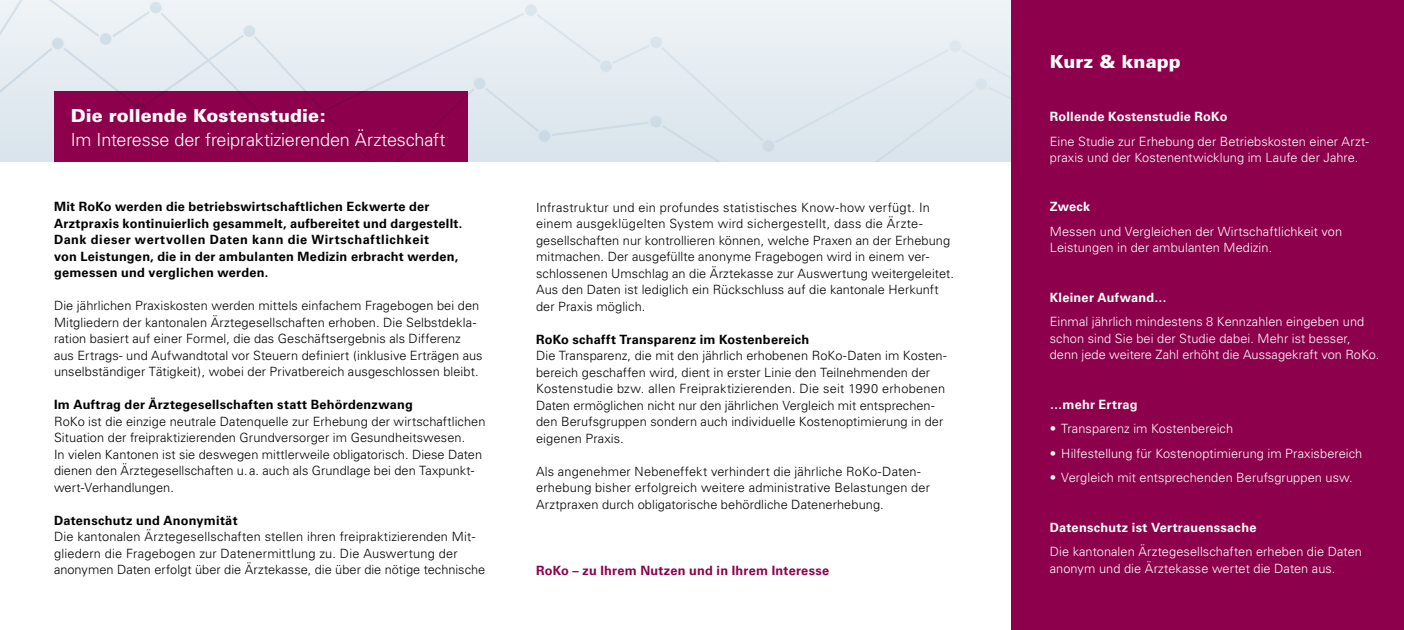
<style>
.page{position:relative;width:1404px;height:630px;background:#fff}
.page>*{position:absolute;margin:0;border:0;box-sizing:border-box;transform-origin:0 0}
.Titel{font:300 18px/24px "Univers";letter-spacing:-.01em;color:#fff}
.Titel-2{font:900 18px "Univers";letter-spacing:.005em;color:#fff}
.Lauftext{font:300 12.75px/16.5px "Univers";letter-spacing:.005em;color:#000}
.Lauftext-2{font:300 12.75px/16.5px "Univers";letter-spacing:.005em;color:#fff}
.Lauftext-3{font:700 12.75px/16.5px "Univers";letter-spacing:.02em;color:#000}
.Lauftext-4{font:700 12.75px "Univers";letter-spacing:.02em;color:#fff}
.Lauftext-5{font:700 12.75px "Univers";letter-spacing:.02em;color:#8d004b}
.s1{font-weight:900}
</style>
<div class="page">
<div style="left:1011px;top:0;width:392px;height:629px;background:#8d004b"></div>
<div style="left:0;top:0;width:1011px;height:28px;background:#edf2f6"></div>
<div style="left:524px;top:3px;width:13px;height:14px;background:#d9e4ec;border-radius:50%"></div>
<div style="left:523px;top:2px;width:16px;height:16px;border:2px solid #fff;border-radius:50%"></div>
<div style="left:149px;top:1px;width:13px;height:13px;background:#d9e4ec;border-radius:50%"></div>
<div style="left:148px;top:0;width:16px;height:16px;border:2px solid #fff;border-radius:50%"></div>
<svg style="left:0;top:28px;width:1011px;height:134px;background:#cfb7cc"></svg>
<div style="left:51px;top:37px;width:14px;height:13px;background:#d0dde6;border-radius:50%"></div>
<div style="left:50px;top:36px;width:16px;height:15px;border:2px solid #fff;border-radius:50%"></div>
<div style="left:134px;top:101px;width:13px;height:14px;background:#7e0047;border-radius:50%"></div>
<div style="left:133px;top:100px;width:15px;height:16px;border:2px solid #fff;border-radius:50%"></div>
<div style="left:242px;top:24px;width:14px;height:14px;background:#d9e4ec;border-radius:50%"></div>
<div style="left:241px;top:23px;width:16px;height:16px;border:2px solid #fff;border-radius:50%"></div>
<div style="left:472px;top:77px;width:14px;height:13px;background:#d1dee7;border-radius:50%"></div>
<div style="left:471px;top:76px;width:16px;height:15px;border:2px solid #fff;border-radius:50%"></div>
<svg style="left:537px;top:129px;width:14px;height:14px"></svg>
<div style="left:536px;top:128px;width:16px;height:16px;border:2px solid #fff;border-radius:50%"></div>
<div style="left:649px;top:115px;width:13px;height:13px;background:#cfdce6;border-radius:50%"></div>
<div style="left:648px;top:114px;width:16px;height:15px;border:2px solid #fff;border-radius:50%"></div>
<div style="left:974px;top:77px;width:14px;height:14px;background:#d9e4ec;border-radius:50%"></div>
<div style="left:973px;top:76px;width:16px;height:16px;border:2px solid #fff;border-radius:50%"></div>
<p class="Titel" style="left:71px;top:103px;width:376px"><span class="s1">Die rollende Kostenstudie:<br></span>Im Interesse der freipraktizierenden Ärzteschaft</p>
<p class="Lauftext-3" style="left:54px;top:198px;width:410px">Mit RoKo werden die betriebswirtschaftlichen Eckwerte der Arztpraxis kontinuierlich gesammelt, aufbereitet und dargestellt.<br>Dank dieser wertvollen Daten kann die Wirtschaftlichkeit<br>von Leistungen, die in der ambulanten Medizin erbracht werden, gemessen und verglichen werden.</p>
<p class="Lauftext" style="left:54px;top:297px;width:430px">Die jährlichen Praxiskosten werden mittels einfachem Fragebogen bei den Mitgliedern der kantonalen Ärztegesellschaften erhoben. Die Selbstdekla&shy;ration basiert auf einer Formel, die das Geschäftsergebnis als Differenz aus Ertrags- und Aufwandtotal vor Steuern definiert (inklusive Erträgen aus unselbständiger Tätigkeit), wobei der Privatbereich ausgeschlossen bleibt.</p>
<p class="Lauftext-3" style="left:54px;top:396px;width:360px">Im Auftrag der Ärztegesellschaften statt Behördenzwang</p>
<p class="Lauftext" style="left:54px;top:413px;width:433px">RoKo ist die einzige neutrale Datenquelle zur Erhebung der wirtschaftlichen Situation der freipraktizierenden Grundversorger im Gesundheitswesen.<br>In vielen Kantonen ist sie deswegen mittlerweile obligatorisch. Diese Daten dienen den Ärztegesellschaften u.a. auch als Grundlage bei den Taxpunkt&shy;wert-Verhandlungen.</p>
<p class="Lauftext-3" style="left:54px;top:512px;width:185px">Datenschutz und Anonymität</p>
<p class="Lauftext" style="left:54px;top:528px;width:433px">Die kantonalen Ärztegesellschaften stellen ihren freipraktizierenden Mit&shy;gliedern die Fragebogen zur Datenermittlung zu. Die Auswertung der anonymen Daten erfolgt über die Ärztekasse, die über die nötige technische</p>
<p class="Lauftext" style="left:536px;top:199px;width:419px">Infrastruktur und ein profundes statistisches Know-how verfügt. In einem ausgeklügelten System wird sichergestellt, dass die Ärzte&shy;gesellschaften nur kontrollieren können, welche Praxen an der Erhebung mitmachen. Der ausgefüllte anonyme Fragebogen wird in einem ver&shy;schlossenen Umschlag an die Ärztekasse zur Auswertung weitergeleitet.<br>Aus den Daten ist lediglich ein Rückschluss auf die kantonale Herkunft der Praxis möglich.</p>
<p class="Lauftext-3" style="left:536px;top:331px;width:275px">RoKo schafft Transparenz im Kostenbereich</p>
<p class="Lauftext" style="left:536px;top:347px;width:412px">Die Transparenz, die mit den jährlich erhobenen RoKo-Daten im Kosten&shy;bereich geschaffen wird, dient in erster Linie den Teilnehmenden der Kostenstudie bzw. allen Freipraktizierenden. Die seit 1990 erhobenen Daten ermöglichen nicht nur den jährlichen Vergleich mit entsprechen&shy;den Berufsgruppen sondern auch individuelle Kostenoptimierung in der eigenen Praxis.</p>
<p class="Lauftext" style="left:536px;top:463px;width:395px">Als angenehmer Nebeneffekt verhindert die jährliche RoKo-Daten&shy;erhebung bisher erfolgreich weitere administrative Belastungen der<br>Arztpraxen durch obligatorische behördliche Datenerhebung.</p>
<p class="Lauftext-5" style="left:536px;top:562px;width:294px">RoKo – zu Ihrem Nutzen und in Ihrem Interesse</p>
<p class="Titel-2" style="left:1049px;top:51px;width:133px">Kurz &amp; knapp</p>
<p class="Lauftext-4" style="left:1049px;top:109px;width:179px">Rollende Kostenstudie RoKo</p>
<p class="Lauftext-2" style="left:1049px;top:133px;width:321px">Eine Studie zur Erhebung der Betriebskosten einer Arzt&shy;praxis und der Kostenentwicklung im Laufe der Jahre.</p>
<p class="Lauftext-4" style="left:1049px;top:199px;width:42px">Zweck</p>
<p class="Lauftext-2" style="left:1049px;top:223px;width:294px">Messen und Vergleichen der Wirtschaftlichkeit von<br>Leistungen in der ambulanten Medizin.</p>
<p class="Lauftext-4" style="left:1049px;top:289px;width:119px">Kleiner Aufwand…</p>
<p class="Lauftext-2" style="left:1049px;top:313px;width:331px">Einmal jährlich mindestens 8 Kennzahlen eingeben und schon sind Sie bei der Studie dabei. Mehr ist besser, denn jede weitere Zahl erhöht die Aussagekraft von RoKo.</p>
<p class="Lauftext-4" style="left:1049px;top:396px;width:89px">…mehr Ertrag</p>
<p class="Lauftext-2" style="left:1049px;top:420px;width:185px">• Transparenz im Kostenbereich</p>
<p class="Lauftext-2" style="left:1049px;top:444px;width:314px">• Hilfestellung für Kostenoptimierung im Praxisbereich</p>
<p class="Lauftext-2" style="left:1049px;top:469px;width:304px">• Vergleich mit entsprechenden Berufsgruppen usw.</p>
<p class="Lauftext-4" style="left:1049px;top:519px;width:208px">Datenschutz ist Vertrauenssache</p>
<p class="Lauftext-2" style="left:1049px;top:543px;width:313px">Die kantonalen Ärztegesellschaften erheben die Daten anonym und die Ärztekasse wertet die Daten aus.</p>
</div>
